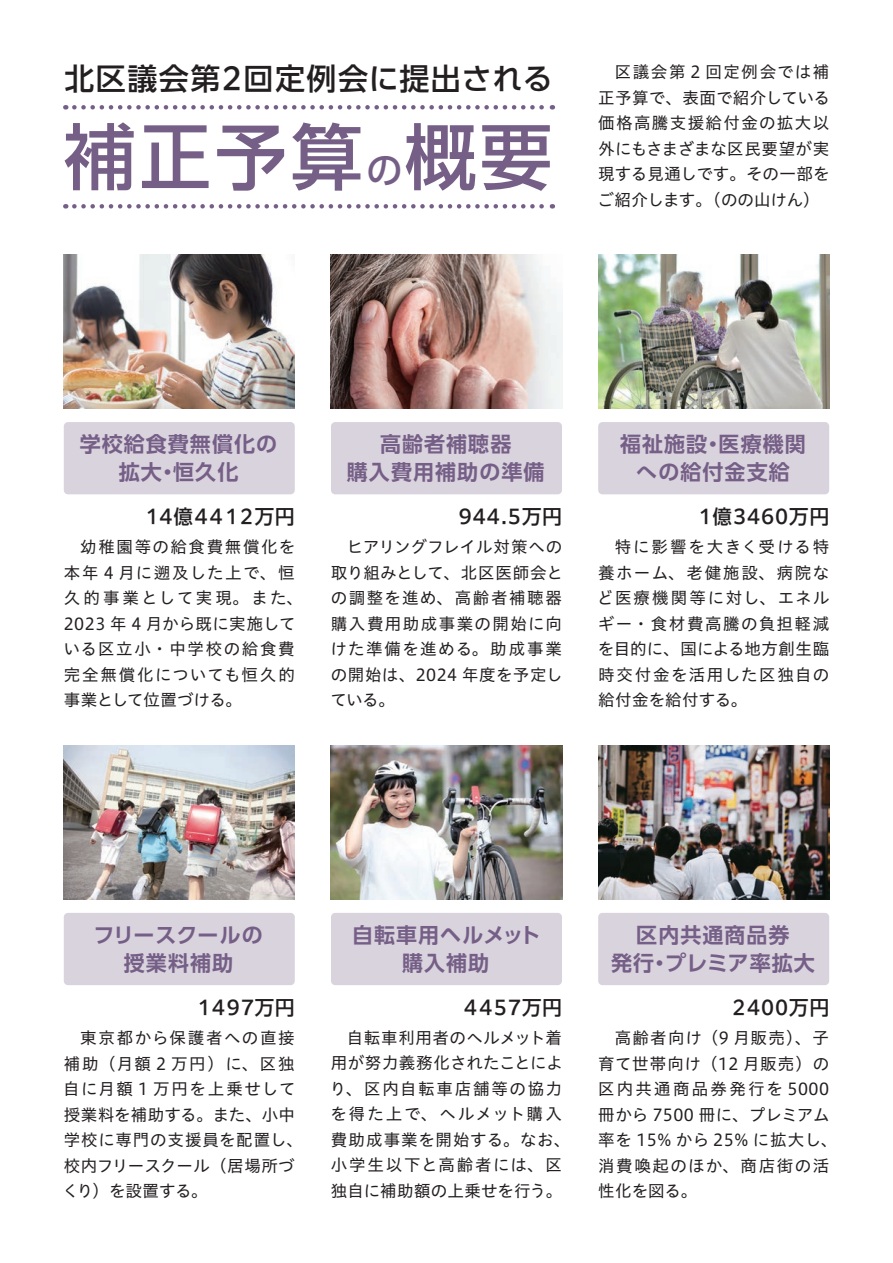
<style>
.page{position:relative;width:893px;height:1263px;background:#fff}
.page>*{position:absolute;margin:0;border:0;box-sizing:border-box;transform-origin:0 0}
.t1{font:500 72px "UD Shin Go Pr 6 N";letter-spacing:.05em;color:#765f87}
.t2{font:500 30px "PUD Shin Go Pr 6 N";letter-spacing:.05em;color:#231f20}
.t3{font:700 21px/28.5px "UD Shin Go Pr 6 N De";letter-spacing:.05em;color:#765f87}
.t4{font:500 19.5px "PUD Shin Go Pr 6 N";letter-spacing:.05em;color:#231f20}
.t5{font:500 19.5px "PUD Shin Go Pr 6 N";letter-spacing:-.085em;color:#231f20}
.t6{font:16.5px/25.5px "Hiragino UD Sans Std N W4";letter-spacing:.05em;color:#231f20;text-align:justify}
.t7{font:16.5px/25.5px "Hiragino UD Sans Std N W4";letter-spacing:.085em;color:#231f20}
.s1{font-size:36px}
</style>
<div class="page">
<img style="left:64px;top:255px;width:231px;height:154px">
<img style="left:598px;top:255px;width:231px;height:154px">
<img style="left:331px;top:255px;width:231px;height:154px">
<img style="left:64px;top:746px;width:231px;height:154px">
<img style="left:598px;top:746px;width:231px;height:153px">
<img style="left:331px;top:746px;width:231px;height:154px">
<div style="left:64px;top:422px;width:231px;height:72px;background:#d9d3de;border-radius:4px"></div>
<div style="left:598px;top:422px;width:231px;height:72px;background:#d9d3de;border-radius:4px"></div>
<div style="left:331px;top:422px;width:231px;height:72px;background:#d9d3de;border-radius:4px"></div>
<div style="left:64px;top:913px;width:231px;height:72px;background:#d9d3de;border-radius:4px"></div>
<div style="left:598px;top:913px;width:231px;height:72px;background:#d9d3de;border-radius:4px"></div>
<div style="left:331px;top:913px;width:231px;height:72px;background:#d9d3de;border-radius:4px"></div>
<svg style="left:74px;top:105px;width:479px;height:5px"></svg>
<svg style="left:74px;top:204px;width:479px;height:5px"></svg>
<h2 class="t2" style="left:64px;top:62px;width:490px">北区議会第2回定例会に提出される</h2>
<h1 class="t1" style="left:64px;top:98px;width:490px">補正予算<span class="s1">の</span>概要</h1>
<p class="t6" style="left:597px;top:58px;width:234px;text-indent:17px">区議会第 2 回定例会では補正予算で、表面で紹介している価格高騰支援給付金の拡大以外にもさまざまな区民要望が実現する見通しです。その一部をご紹介します。（のの山けん(</p>
<p class="t3" style="left:173px;top:429px;width:106px;text-indent:-94px">学校給食費無償化の恒久化</p>
<p class="t3" style="left:119px;top:458px;width:45px">拡大</p>
<p class="t3" style="left:157px;top:458px;width:22px">・</p>
<p class="t5" style="left:145px;top:506px;width:151px">14億４４１２万円</p>
<p class="t3" style="left:347px;top:429px;width:199px;text-align:center">高齢者補聴器<br>購入費用補助の準備</p>
<p class="t4" style="left:459px;top:506px;width:105px">944.5万円</p>
<p class="t3" style="left:719px;top:429px;width:89px">医療機関</p>
<p class="t3" style="left:636px;top:429px;width:155px;text-indent:-16px">福祉施設<br>への給付金支給</p>
<p class="t3" style="left:702px;top:429px;width:22px">・</p>
<p class="t4" style="left:698px;top:506px;width:132px">1億3460万円</p>
<p class="t6" style="left:330px;top:533px;width:234px;text-indent:16px">ヒアリングフレイル対策への取り組みとして、北区医師会との調整を進め、高齢者補聴器購入費用助成事業の開始に向けた準備を進める。助成事業の開始は、2024 年度を予定している。</p>
<p class="t7" style="left:63px;top:533px;width:241px;text-indent:17px">幼稚園等の給食費無償化を本年 4 月に遡及した上で、恒久的事業として実現。また、<br>2023 年 4 月から既に実施している区立小・中学校の給食費完全無償化についても恒久的事業として位置づける。</p>
<p class="t6" style="left:597px;top:533px;width:234px;text-indent:18px">特に影響を大きく受ける特養ホーム、老健施設、病院など医療機関等に対し、エネルギー・食材費高騰の負担軽減を目的に、国による地方創生臨時交付金を活用した区独自の給付金を給付する。</p>
<p class="t3" style="left:93px;top:920px;width:171px;text-align:center">フリースクールの授業料補助</p>
<p class="t3" style="left:665px;top:920px;width:151px;text-indent:-29px">区内共通商品券プレミア率拡大</p>
<p class="t3" style="left:352px;top:920px;width:190px;text-align:center">自転車用ヘルメット購入補助</p>
<p class="t3" style="left:611px;top:948px;width:45px">発行</p>
<p class="t3" style="left:649px;top:948px;width:22px">・</p>
<p class="t4" style="left:197px;top:997px;width:99px">1４97万円</p>
<p class="t4" style="left:461px;top:997px;width:103px">４４57万円</p>
<p class="t4" style="left:729px;top:997px;width:101px">２400万円</p>
<p class="t6" style="left:62px;top:1024px;width:242px;text-align:left;text-indent:18px">東京都から保護者への直接補助（月額 2 万円）に、区独自に月額 1 万円を上乗せして授業料を補助する。また、小中学校に専門の支援員を配置し、校内フリースクール（居場所づくり）を設置する。</p>
<p class="t6" style="left:598px;top:1024px;width:241px;text-align:left;text-indent:16px">高齢者向け（9 月販売）、子育て世帯向け（12 月販売）の区内共通商品券発行を5000冊から 7500 冊に、プレミアム率を 15% から 25% に拡大し、消費喚起のほか、商店街の活性化を図る。</p>
<p class="t6" style="left:330px;top:1024px;width:242px;text-align:center">自転車利用者のヘルメット着<br>用が努力義務化されたことにより、区内自転車店舗等の協力を得た上で、ヘルメット購入費助成事業を開始する。なお、小学生以下と高齢者には、区独自に補助額の上乗せを行う。</p>
</div>
